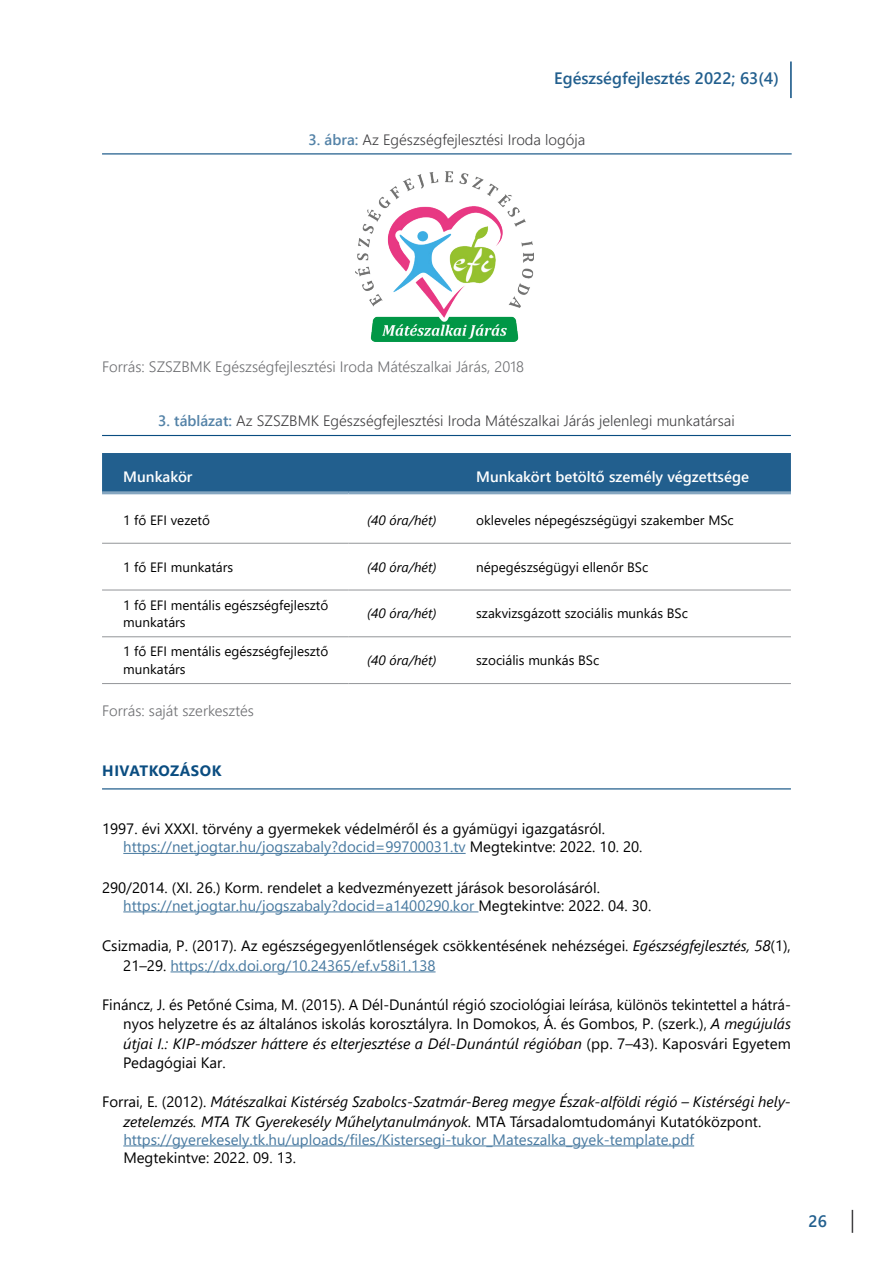
<style>
.page{position:relative;width:893px;height:1263px;background:#fff}
.page>*{position:absolute;margin:0;border:0;box-sizing:border-box;transform-origin:0 0}
.t1{font:600 16.5px "Segoe UI";color:#225f8e}
.t2{font:15px/19.5px "Segoe UI";color:#000}
.t3{font:italic 15px/19.5px "Segoe UI";color:#000;text-align:center}
.t4{font:300 15px "Segoe UI";color:#414042}
.t5{font:15px "Segoe UI";color:#4779a0}
.t6{font:300 15px "Segoe UI";color:#6d6e71}
.t7{font:600 15px "Segoe UI";color:#fff}
.t8{font:700 15px "Segoe UI";letter-spacing:.035em;color:#0a4d81}
.t9{font:13.5px/17.5px "Segoe UI";color:#000}
.t10{font:italic 13.5px "Segoe UI";color:#000}
.s1{font-weight:600;color:#5382a7}
.s2{color:#4779a0}
.s3{font-style:italic}
.s4{font-style:normal}
</style>
<div class="page">
<svg style="left:852px;top:1210px;width:1px;height:23px"></svg>
<hr style="left:790px;top:61px;width:2px;height:37px;background:#0a4d81">
<hr style="left:102px;top:435px;width:689px;height:1px;background:#0a4d81">
<div style="left:102px;top:453px;width:689px;height:38px;background:#225f8e"></div>
<hr style="left:102px;top:543px;width:247px;height:1px;background:#939598">
<hr style="left:349px;top:543px;width:106px;height:1px;background:#939598">
<hr style="left:455px;top:543px;width:336px;height:1px;background:#939598">
<hr style="left:102px;top:590px;width:247px;height:1px;background:#939598">
<hr style="left:349px;top:590px;width:106px;height:1px;background:#939598">
<hr style="left:455px;top:590px;width:336px;height:1px;background:#939598">
<hr style="left:102px;top:636px;width:247px;height:1px;background:#939598">
<hr style="left:349px;top:636px;width:106px;height:1px;background:#939598">
<hr style="left:455px;top:636px;width:336px;height:1px;background:#939598">
<hr style="left:102px;top:683px;width:247px;height:1px;background:#939598">
<hr style="left:349px;top:683px;width:106px;height:1px;background:#939598">
<hr style="left:455px;top:683px;width:336px;height:1px;background:#939598">
<hr style="left:102px;top:491px;width:247px;height:3px;background:#85a6c0">
<hr style="left:349px;top:491px;width:106px;height:3px;background:#85a6c0">
<hr style="left:455px;top:491px;width:336px;height:3px;background:#85a6c0">
<hr style="left:102px;top:153px;width:690px;height:1px;background:#0a4d81">
<img style="left:355px;top:171px;width:178px;height:171px">
<hr style="left:102px;top:788px;width:689px;height:1px;background:#0a4d81">
<hr style="left:123px;top:853px;width:343px;height:1px;background:#4779a0">
<hr style="left:123px;top:911px;width:355px;height:1px;background:#4779a0">
<hr style="left:171px;top:971px;width:265px;height:1px;background:#4779a0">
<hr style="left:123px;top:1145px;width:571px;height:1px;background:#4779a0">
<p class="t1" style="left:554px;top:63px;width:226px">Egészségfejlesztés 2022; 63(4)</p>
<p class="t4" style="left:308px;top:125px;width:278px"><span class="s1">3. ábra:</span> Az Egészségfejlesztési Iroda logója</p>
<p class="t6" style="left:102px;top:353px;width:423px">Forrás: SZSZBMK Egészségfejlesztési Iroda Mátészalkai Járás, 2018</p>
<p class="t4" style="left:158px;top:407px;width:578px"><span class="s1">3. táblázat:</span> Az SZSZBMK Egészségfejlesztési Iroda Mátészalkai Járás jelenlegi munkatársai</p>
<p class="t7" style="left:123px;top:463px;width:71px">Munkakör</p>
<p class="t7" style="left:476px;top:463px;width:274px">Munkakört betöltő személy végzettsége</p>
<p class="t9" style="left:123px;top:510px;width:88px">1 fő EFI vezető</p>
<p class="t10" style="left:367px;top:507px;width:71px">(40 óra/hét)</p>
<p class="t9" style="left:476px;top:510px;width:259px">okleveles népegészségügyi szakember MSc</p>
<p class="t9" style="left:123px;top:557px;width:111px">1 fő EFI munkatárs</p>
<p class="t10" style="left:367px;top:554px;width:71px">(40 óra/hét)</p>
<p class="t9" style="left:476px;top:557px;width:174px">népegészségügyi ellenőr BSc</p>
<p class="t9" style="left:123px;top:595px;width:207px">1 fő EFI mentális egészségfejlesztő munkatárs</p>
<p class="t10" style="left:367px;top:601px;width:71px">(40 óra/hét)</p>
<p class="t9" style="left:476px;top:603px;width:213px">szakvizsgázott szociális munkás BSc</p>
<p class="t9" style="left:123px;top:641px;width:207px">1 fő EFI mentális egészségfejlesztő munkatárs</p>
<p class="t10" style="left:367px;top:648px;width:71px">(40 óra/hét)</p>
<p class="t9" style="left:476px;top:650px;width:125px">szociális munkás BSc</p>
<p class="t6" style="left:102px;top:696px;width:153px">Forrás: saját szerkesztés</p>
<p class="t8" style="left:102px;top:756px;width:121px">HIVATKOZÁSOK</p>
<p class="t2" style="left:123px;top:818px;width:521px;line-height:18px;text-indent:-21px">1997. évi XXXI. törvény a gyermekek védelméről és a gyámügyi igazgatásról. <span class="s2">https://net.jogtar.hu/jogszabaly?docid=99700031.tv</span> Megtekintve: 2022. 10. 20.</p>
<p class="t2" style="left:123px;top:877px;width:529px;line-height:18px;text-indent:-21px">290/2014. (XI. 26.) Korm. rendelet a kedvezményezett járások besorolásáról. <span class="s2">https://net.jogtar.hu/jogszabaly?docid=a1400290.kor</span> Megtekintve: 2022. 04. 30.</p>
<p class="t2" style="left:123px;top:935px;width:669px;text-indent:-21px">Csizmadia, P. (2017). Az egészségegyenlőtlenségek csökkentésének nehézségei. <span class="s3">Egészségfejlesztés, 58</span>(1),<br>21–29. <span class="s2">https://dx.doi.org/10.24365/ef.v58i1.138</span></p>
<p class="t2" style="left:123px;top:993px;width:669px;text-align:justify;text-indent:-21px">Fináncz, J. és Petőné Csima, M. (2015). A Dél-Dunántúl régió szociológiai leírása, különös tekintettel a hátrá&shy;nyos helyzetre és az általános iskolás korosztályra. In Domokos, Á. és Gombos, P. (szerk.), <span class="s3">A megújulás útjai I.: KIP-módszer háttere és elterjesztése a Dél-Dunántúl régióban</span> (pp. 7–43). Kaposvári Egyetem Pedagógiai Kar.</p>
<p class="t3" style="left:102px;top:1089px;width:690px"><span class="s4">Forrai, E. (2012).</span> Mátészalkai Kistérség Szabolcs-Szatmár-Bereg megye Észak-alföldi régió – Kistérségi hely&shy;zetelemzés. MTA TK Gyerekesély Műhelytanulmányok. <span class="s4">MTA Társadalomtudományi Kutatóközpont.</span></p>
<p class="t5" style="left:123px;top:1125px;width:572px">https://gyerekesely.tk.hu/uploads/files/Kistersegi-tukor_Mateszalka_gyek-template.pdf</p>
<p class="t2" style="left:123px;top:1146px;width:174px">Megtekintve: 2022. 09. 13.</p>
<p class="t1" style="left:809px;top:1206px;width:20px">26</p>
</div>
